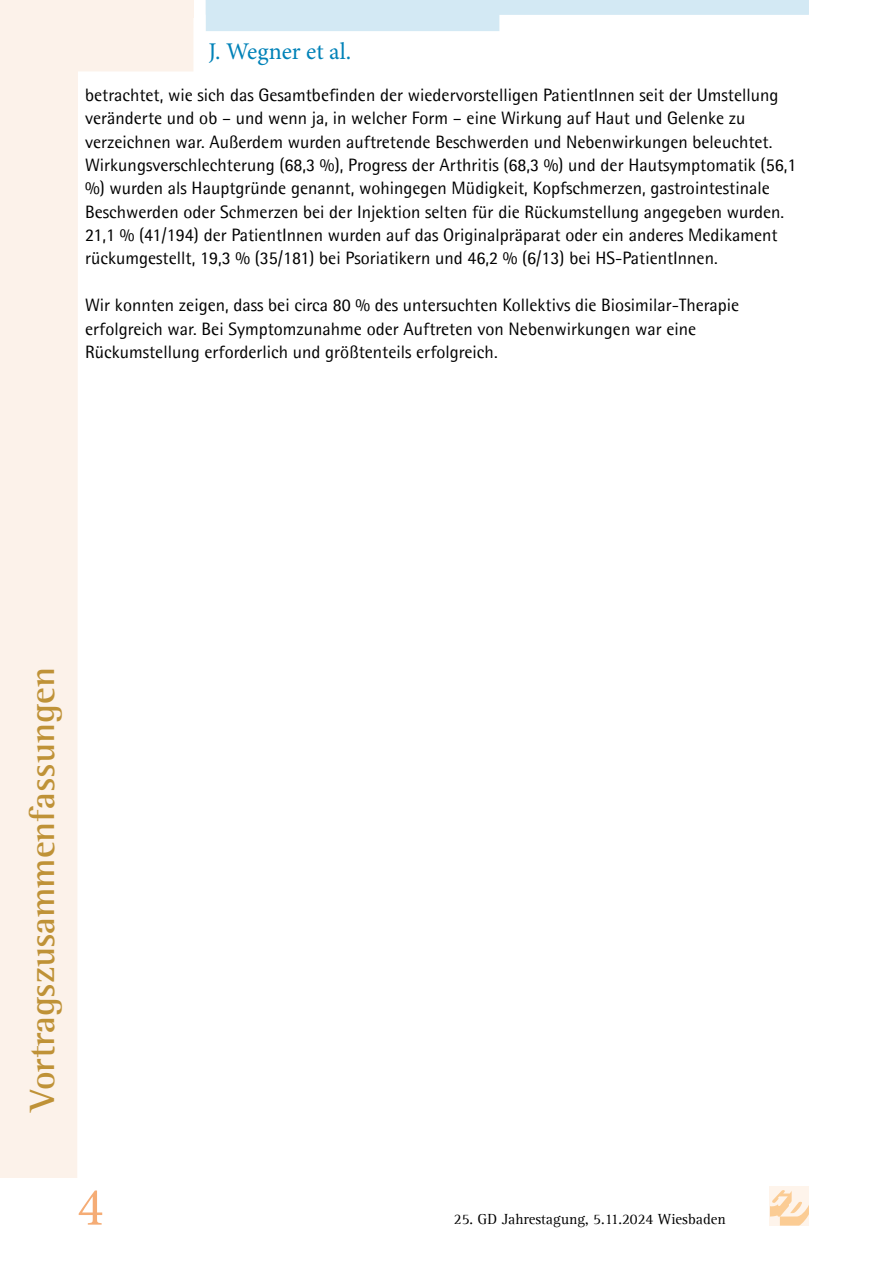
<style>
.page{position:relative;width:893px;height:1263px;background:#fff}
.page>*{position:absolute;margin:0;border:0;box-sizing:border-box;transform-origin:0 0}
.t1{font:54px "Minion Pro";color:#f5ac75}
.t2{font:700 36px "Agfa Rotis Semi Serif";color:#bf9237}
.t3{font:24px "Minion Pro";color:#0082b8}
.t4{font:18px/23.4px "Agfa Rotis Semisans";color:#000}
.t5{font:15px "Agfa Rotis Serif";color:#000}
</style>
<div class="page">
<div style="left:770px;top:1186px;width:39px;height:39px;background:#fef4eb"></div>
<svg style="left:770px;top:1190px;width:39px;height:35px"></svg>
<svg style="left:0;top:0;width:194px;height:1178px"></svg>
<div style="left:0;top:0;width:193px;height:17px;background:#fcf2ea"></div>
<svg style="left:206px;top:0;width:603px;height:31px"></svg>
<h3 class="t3" style="left:208px;top:36px;width:144px">J. Wegner et al.</h3>
<p class="t4" style="left:85px;top:83px;width:713px">betrachtet, wie sich das Gesamtbefinden der wiedervorstelligen PatientInnen seit der Umstellung veränderte und ob – und wenn ja, in welcher Form – eine Wirkung auf Haut und Gelenke zu verzeichnen war. Außerdem wurden auftretende Beschwerden und Nebenwirkungen beleuchtet.<br>Wirkungsverschlechterung (68,3 %), Progress der Arthritis (68,3 %) und der Hautsymptomatik (56,1 %) wurden als Hauptgründe genannt, wohingegen Müdigkeit, Kopfschmerzen, gastrointestinale Beschwerden oder Schmerzen bei der Injektion selten für die Rückumstellung angegeben wurden.<br>21,1 % (41/194) der PatientInnen wurden auf das Originalpräparat oder ein anderes Medikament rückumgestellt, 19,3 % (35/181) bei Psoriatikern und 46,2 % (6/13) bei HS-PatientInnen.</p>
<p class="t4" style="left:85px;top:293px;width:656px">Wir konnten zeigen, dass bei circa 80 % des untersuchten Kollektivs die Biosimilar-Therapie erfolgreich war. Bei Symptomzunahme oder Auftreten von Nebenwirkungen war eine<br>Rückumstellung erforderlich und größtenteils erfolgreich.</p>
<h2 class="t2" style="left:21px;top:1111px;width:445px;rotate:-90deg">Vortragszusammenfassungen</h2>
<h1 class="t1" style="left:78px;top:1171px;width:27px">4</h1>
<p class="t5" style="left:454px;top:1210px;width:273px">25. GD Jahrestagung, 5.11.2024 Wiesbaden</p>
</div>
